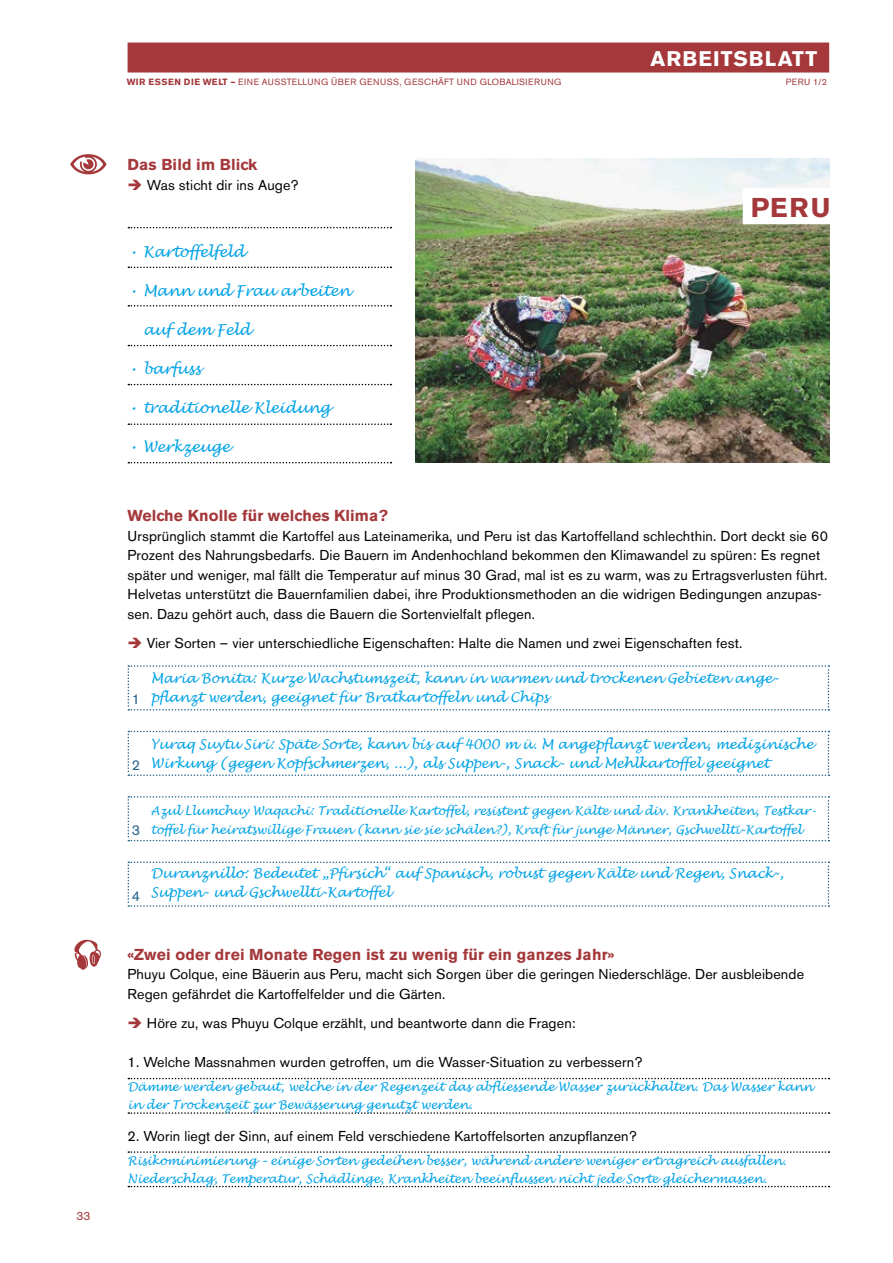
<style>
.page{position:relative;width:893px;height:1263px;background:#fff}
.page>*{position:absolute;margin:0;border:0;box-sizing:border-box;transform-origin:0 0}
.t1{font:700 27px "Akzidenz Grotesk BE";color:#a4383b}
.t2{font:700 21px "Akzidenz Grotesk BE";letter-spacing:.05em;color:#fff}
.t3{font:700 15.75px "Akzidenz Grotesk BE";letter-spacing:.01em;color:#a4383b}
.t4{font:italic 15px "Lucida Handwriting";letter-spacing:-.01em;color:#00a2e6}
.t5{font:14.25px/19.5px "Akzidenz Grotesk BE";letter-spacing:.01em;color:#000}
.t6{font:14.25px "Akzidenz Grotesk BE";color:#25648d}
.t7{font:italic 13.5px/19.5px "Lucida Handwriting";letter-spacing:-.01em;color:#00a2e6}
.t8{font:italic 12px/18px "Lucida Handwriting";letter-spacing:-.01em;color:#00a2e6}
.t9{font:12px "Akzidenz Grotesk BE";color:#a4383b}
.t10{font:9px "Akzidenz Grotesk BE";letter-spacing:.04em;color:#a4383b}
.s1{font-weight:700}
.s2{color:#a4383b}
</style>
<div class="page">
<svg style="left:128px;top:1078px;width:701px;height:1px"></svg>
<svg style="left:128px;top:1112px;width:701px;height:2px"></svg>
<svg style="left:128px;top:1151px;width:701px;height:2px"></svg>
<svg style="left:128px;top:1186px;width:701px;height:1px"></svg>
<img style="left:415px;top:158px;width:414px;height:304px">
<div style="left:128px;top:43px;width:701px;height:30px;background:#a4383b"></div>
<svg style="left:128px;top:227px;width:263px;height:1px"></svg>
<svg style="left:128px;top:384px;width:263px;height:1px"></svg>
<svg style="left:128px;top:267px;width:263px;height:1px"></svg>
<svg style="left:128px;top:423px;width:263px;height:2px"></svg>
<svg style="left:128px;top:305px;width:263px;height:2px"></svg>
<svg style="left:128px;top:462px;width:263px;height:1px"></svg>
<svg style="left:128px;top:345px;width:263px;height:1px"></svg>
<div style="left:743px;top:188px;width:96px;height:36px;background:#fff"></div>
<svg style="left:128px;top:665px;width:701px;height:45px"></svg>
<svg style="left:128px;top:731px;width:701px;height:45px"></svg>
<svg style="left:128px;top:796px;width:701px;height:45px"></svg>
<svg style="left:128px;top:861px;width:701px;height:46px"></svg>
<svg style="left:70px;top:154px;width:37px;height:20px"></svg>
<svg style="left:74px;top:940px;width:27px;height:30px"></svg>
<p class="t9" style="left:77px;top:1209px;width:15px">33</p>
<h2 class="t2" style="left:651px;top:46px;width:168px">ARBEITSBLATT</h2>
<p class="t10" style="left:127px;top:77px;width:436px"><span class="s1">WIR ESSEN DIE WELT –</span> EINE AUSSTELLUNG ÜBER GENUSS, GESCHÄFT UND GLOBALISIERUNG</p>
<p class="t10" style="left:786px;top:77px;width:43px">PERU 1/2</p>
<p class="t3" style="left:128px;top:155px;width:131px">Das Bild im Blick</p>
<p class="t5" style="left:128px;top:175px;width:173px"><span class="s2">➔</span> Was sticht dir ins Auge?</p>
<p class="t4" style="left:128px;top:243px;width:118px">• Kartoffelfeld</p>
<p class="t4" style="left:128px;top:282px;width:223px">• Mann und Frau arbeiten</p>
<p class="t4" style="left:143px;top:321px;width:109px">auf dem Feld</p>
<p class="t4" style="left:128px;top:360px;width:74px">• barfuss</p>
<p class="t4" style="left:128px;top:399px;width:203px">• traditionelle Kleidung</p>
<p class="t4" style="left:128px;top:438px;width:103px">• Werkzeuge</p>
<h1 class="t1" style="left:751px;top:192px;width:81px">PERU</h1>
<p class="t3" style="left:128px;top:506px;width:262px">Welche Knolle für welches Klima?</p>
<p class="t5" style="left:128px;top:526px;width:702px">Ursprünglich stammt die Kartoffel aus Lateinamerika, und Peru ist das Kartoffelland schlechthin. Dort deckt sie 60<br>Prozent des Nahrungsbedarfs. Die Bauern im Andenhochland bekommen den Klimawandel zu spüren: Es regnet später und weniger, mal fällt die Temperatur auf minus 30 Grad, mal ist es zu warm, was zu Ertragsverlusten führt.<br>Helvetas unterstützt die Bauernfamilien dabei, ihre Produktionsmethoden an die widrigen Bedingungen anzupas&shy;sen. Dazu gehört auch, dass die Bauern die Sortenvielfalt pflegen.</p>
<p class="t5" style="left:128px;top:633px;width:616px"><span class="s2">➔</span> Vier Sorten – vier unterschiedliche Eigenschaften: Halte die Namen und zwei Eigenschaften fest.</p>
<p class="t6" style="left:132px;top:691px;width:10px">1</p>
<p class="t6" style="left:132px;top:756px;width:10px">2</p>
<p class="t6" style="left:132px;top:822px;width:10px">3</p>
<p class="t6" style="left:132px;top:887px;width:10px">4</p>
<p class="t7" style="left:151px;top:669px;width:629px">Maria Bonita: Kurze Wachstumszeit, kann in warmen und trockenen Gebieten ange&shy;pflanzt werden, geeignet für Bratkartoffeln und Chips</p>
<p class="t7" style="left:151px;top:735px;width:664px">Yuraq Suytu Siri: Späte Sorte, kann bis auf 4000 m ü. M angepflanzt werden, medizinische<br>Wirkung (gegen Kopfschmerzen, ...), als Suppen-, Snack- und Mehlkartoffel geeignet</p>
<p class="t8" style="left:151px;top:801px;width:667px;line-height:19.5px">Azul Llumchuy Waqachi: Traditionelle Kartoffel, resistent gegen Kälte und div. Krankheiten, Testkar&shy;toffel für heiratswillige Frauen (kann sie sie schälen?), Kraft für junge Männer, Gschwellti-Kartoffel</p>
<p class="t7" style="left:151px;top:864px;width:634px">Duranznillo: Bedeutet „Pfirsich“ auf Spanisch, robust gegen Kälte und Regen, Snack-,<br>Suppen- und Gschwellti-Kartoffel</p>
<p class="t3" style="left:128px;top:945px;width:488px">«Zwei oder drei Monate Regen ist zu wenig für ein ganzes Jahr»</p>
<p class="t5" style="left:128px;top:965px;width:678px">Phuyu Colque, eine Bäuerin aus Peru, macht sich Sorgen über die geringen Niederschläge. Der ausbleibende<br>Regen gefährdet die Kartoffelfelder und die Gärten.</p>
<p class="t5" style="left:128px;top:1013px;width:450px"><span class="s2">➔</span> Höre zu, was Phuyu Colque erzählt, und beantworte dann die Fragen:</p>
<p class="t5" style="left:128px;top:1052px;width:516px">1. Welche Massnahmen wurden getroffen, um die Wasser-Situation zu verbessern?</p>
<p class="t8" style="left:128px;top:1079px;width:687px">Dämme werden gebaut, welche in der Regenzeit das abfliessende Wasser zurückhalten. Das Wasser kann in der Trockenzeit zur Bewässerung genutzt werden.</p>
<p class="t5" style="left:128px;top:1126px;width:511px">2. Worin liegt der Sinn, auf einem Feld verschiedene Kartoffelsorten anzupflanzen?</p>
<p class="t8" style="left:128px;top:1152px;width:660px">Risikominimierung – einige Sorten gedeihen besser, während andere weniger ertragreich ausfallen.<br>Niederschlag, Temperatur, Schädlinge, Krankheiten beeinflussen nicht jede Sorte gleichermassen.</p>
</div>
